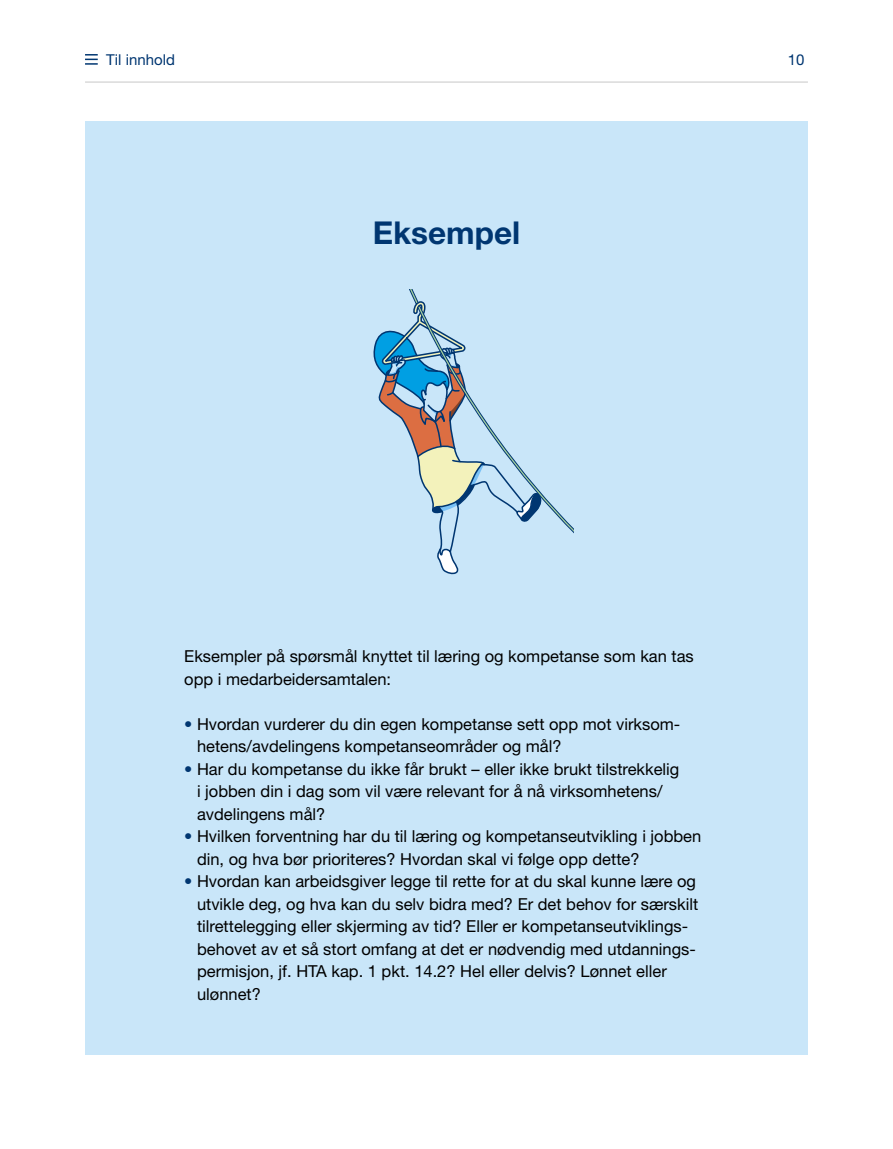
<style>
.page{position:relative;width:893px;height:1149px;background:#fff}
.page>*{position:absolute;margin:0;border:0;box-sizing:border-box;transform-origin:0 0}
.t1{font:700 31.5px "Helvetica Neue LT Pro";color:#003671}
.t2{font:16.5px/22.5px "Helvetica Neue LT Pro";color:#000}
.t3{font:15px "Helvetica Neue LT Pro";color:#003671}
.s1{color:#003671}
</style>
<div class="page">
<div style="left:85px;top:122px;width:723px;height:932px;background:#c9e6f9"></div>
<svg style="left:373px;top:290px;width:52px;height:166px"></svg>
<svg style="left:417px;top:304px;width:156px;height:271px"></svg>
<hr style="left:85px;top:82px;width:723px;height:1px;background:#c8c8c8">
<p class="t3" style="left:106px;top:50px;width:70px">Til innhold</p>
<p class="t3" style="left:788px;top:50px;width:18px">10</p>
<h1 class="t1" style="left:373px;top:213px;width:149px">Eksempel</h1>
<p class="t2" style="left:184px;top:644px;width:511px">Eksempler på spørsmål knyttet til læring og kompetanse som kan tas opp i medarbeidersamtalen:</p>
<p class="t2" style="left:197px;top:711px;width:483px;text-indent:-13px"><span class="s1">•</span> Hvordan vurderer du din egen kompetanse sett opp mot virksom&shy;hetens/avdelingens kompetanseområder og mål?</p>
<p class="t2" style="left:197px;top:757px;width:484px;text-indent:-13px"><span class="s1">•</span> Har du kompetanse du ikke får brukt – eller ikke brukt tilstrekkelig i jobben din i dag som vil være relevant for å nå virksomhetens/ avdelingens mål?</p>
<p class="t2" style="left:197px;top:824px;width:506px;text-indent:-13px"><span class="s1">•</span> Hvilken forventning har du til læring og kompetanseutvikling i jobben din, og hva bør prioriteres? Hvordan skal vi følge opp dette?</p>
<p class="t2" style="left:197px;top:869px;width:503px;text-indent:-13px"><span class="s1">•</span> Hvordan kan arbeidsgiver legge til rette for at du skal kunne lære og utvikle deg, og hva kan du selv bidra med? Er det behov for særskilt tilrettelegging eller skjerming av tid? Eller er kompetanseutviklings&shy;behovet av et så stort omfang at det er nødvendig med utdannings&shy;permisjon, jf. HTA kap. 1 pkt. 14.2? Hel eller delvis? Lønnet eller ulønnet?</p>
</div>
